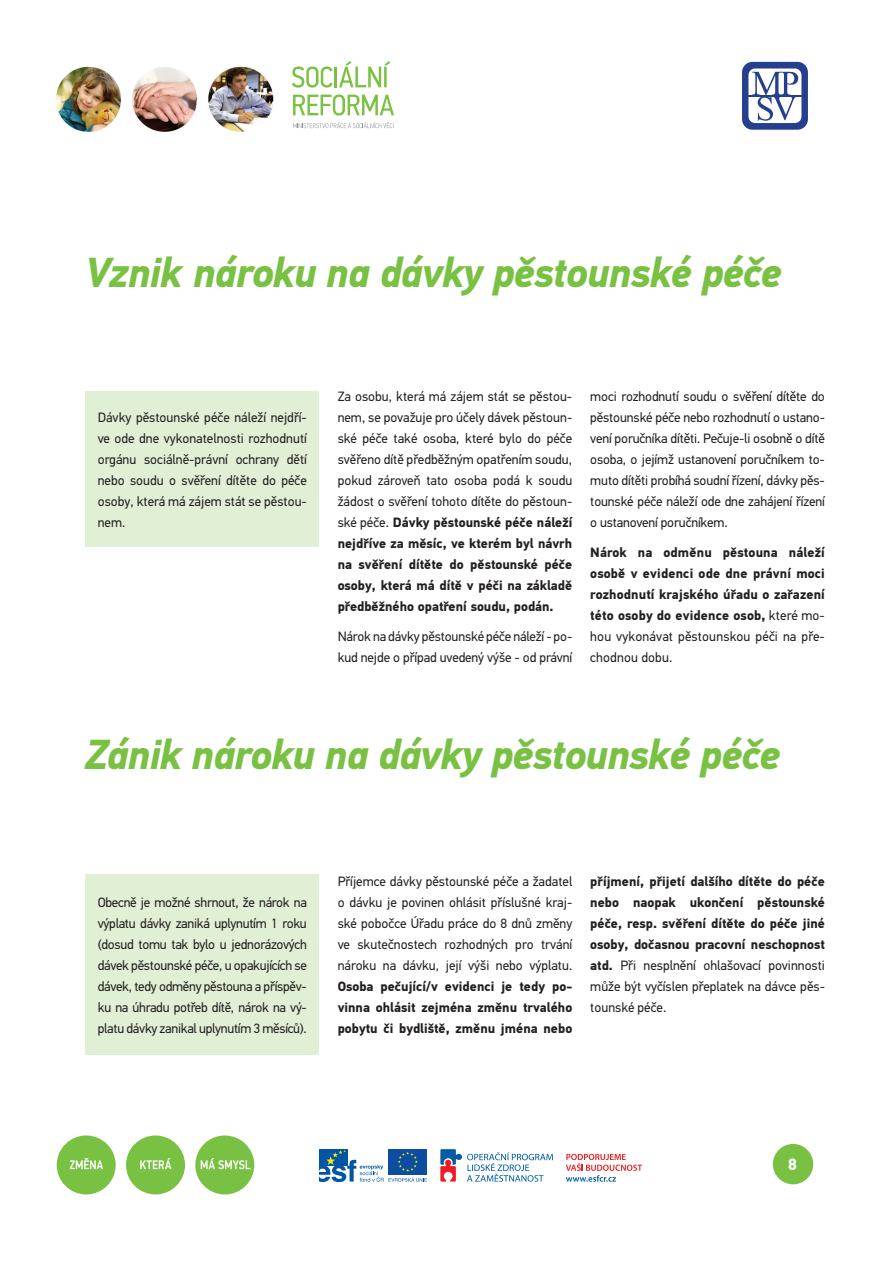
<style>
.page{position:relative;width:893px;height:1263px;background:#fff}
.page>*{position:absolute;margin:0;border:0;box-sizing:border-box;transform-origin:0 0}
.t1{font:italic 700 42px "PF Din Text Pro";letter-spacing:-.02em;color:#79c142}
.t2{font:700 16.5px "PF Din Text Pro";color:#fff}
.t3{font:13.5px/21px "PF Din Text Pro";letter-spacing:-.01em;color:#231f20;text-align:justify}
.t4{font:700 13.5px/21px "PF Din Text Pro";color:#231f20;text-align:justify}
.s1{font-weight:700}
.s2{font-weight:400}
</style>
<div class="page">
<div style="left:773px;top:1144px;width:40px;height:40px;background:#79c142;border-radius:50%"></div>
<svg style="left:440px;top:1149px;width:113px;height:33px"></svg>
<div style="left:388px;top:1149px;width:39px;height:26px;background:#0d4da1"></div>
<svg style="left:566px;top:1154px;width:76px;height:28px"></svg>
<div style="left:319px;top:1149px;width:28px;height:17px;background:#0155a5"></div>
<svg style="left:319px;top:1150px;width:108px;height:32px"></svg>
<svg style="left:293px;top:122px;width:101px;height:6px"></svg>
<svg style="left:292px;top:66px;width:41px;height:22px"></svg>
<hr style="left:335px;top:67px;width:2px;height:20px;background:#79c142">
<svg style="left:339px;top:61px;width:51px;height:26px"></svg>
<svg style="left:293px;top:94px;width:101px;height:22px"></svg>
<div style="left:57px;top:1135px;width:59px;height:59px;background:#79c142;border-radius:50%"></div>
<div style="left:126px;top:1135px;width:59px;height:59px;background:#79c142;border-radius:50%"></div>
<div style="left:195px;top:1135px;width:59px;height:59px;background:#79c142;border-radius:50%"></div>
<svg style="left:70px;top:1158px;width:33px;height:11px"></svg>
<svg style="left:140px;top:1158px;width:31px;height:11px"></svg>
<svg style="left:201px;top:1158px;width:49px;height:11px"></svg>
<img style="left:56px;top:66px;width:218px;height:66px">
<svg style="left:742px;top:62px;width:66px;height:68px"></svg>
<div style="left:85px;top:874px;width:234px;height:180px;background:#e1efd4"></div>
<div style="left:85px;top:391px;width:234px;height:155px;background:#e1efd4"></div>
<h1 class="t1" style="left:85px;top:247px;width:698px">Vznik nároku na dávky pěstounské péče</h1>
<p class="t3" style="left:98px;top:407px;width:211px">Dávky pěstounské péče náleží nejdří&shy;ve ode dne vykonatelnosti rozhodnutí orgánu sociálně-právní ochrany dětí nebo soudu o svěření dítěte do péče osoby, která má zájem stát se pěstou&shy;nem.</p>
<p class="t3" style="left:338px;top:386px;width:236px">Za osobu, která má zájem stát se pěstou&shy;nem, se považuje pro účely dávek pěstoun&shy;ské péče také osoba, které bylo do péče svěřeno dítě předběžným opatřením soudu, pokud zároveň tato osoba podá k soudu žádost o svěření tohoto dítěte do pěstoun&shy;ské péče. <span class="s1">Dávky pěstounské péče náleží nejdříve za měsíc, ve kterém byl návrh na svěření dítěte do pěstounské péče osoby, která má dítě v péči na základě předběžného opatření soudu, podán.</span></p>
<p class="t3" style="left:338px;top:626px;width:236px">Nárok na dávky pěstounské péče náleží - po&shy;kud nejde o případ uvedený výše - od právní</p>
<p class="t3" style="left:590px;top:386px;width:236px">moci rozhodnutí soudu o svěření dítěte do pěstounské péče nebo rozhodnutí o ustano&shy;vení poručníka dítěti. Pečuje-li osobně o dítě osoba, o jejímž ustanovení poručníkem to&shy;muto dítěti probíhá soudní řízení, dávky pěs&shy;tounské péče náleží ode dne zahájení řízení o ustanovení poručníkem.</p>
<p class="t4" style="left:590px;top:542px;width:236px">Nárok na odměnu pěstouna náleží osobě v evidenci ode dne právní moci rozhodnutí krajského úřadu o zařazení této osoby do evidence osob, <span class="s2">které mo&shy;hou vykonávat pěstounskou péči na pře&shy;chodnou dobu.</span></p>
<h1 class="t1" style="left:85px;top:729px;width:697px">Zánik nároku na dávky pěstounské péče</h1>
<p class="t3" style="left:98px;top:892px;width:211px">Obecně je možné shrnout, že nárok na výplatu dávky zaniká uplynutím 1 roku (dosud tomu tak bylo u jednorázových dávek pěstounské péče, u opakujících se dávek, tedy odměny pěstouna a příspěv&shy;ku na úhradu potřeb dítě, nárok na vý&shy;platu dávky zanikal uplynutím 3 měsíců).</p>
<p class="t3" style="left:338px;top:871px;width:236px">Příjemce dávky pěstounské péče a žadatel o dávku je povinen ohlásit příslušné kraj&shy;ské pobočce Úřadu práce do 8 dnů změny ve skutečnostech rozhodných pro trvání nároku na dávku, její výši nebo výplatu.</p>
<p class="t4" style="left:338px;top:976px;width:236px">Osoba pečující/v evidenci je tedy po&shy;vinna ohlásit zejména změnu trvalého pobytu či bydliště, změnu jména nebo</p>
<p class="t4" style="left:590px;top:871px;width:236px">příjmení, přijetí dalšího dítěte do péče nebo naopak ukončení pěstounské péče, resp. svěření dítěte do péče jiné osoby, dočasnou pracovní neschopnost atd. <span class="s2">Při nesplnění ohlašovací povinnosti může být vyčíslen přeplatek na dávce pěs&shy;tounské péče.</span></p>
<p class="t2" style="left:788px;top:1154px;width:11px">8</p>
</div>
